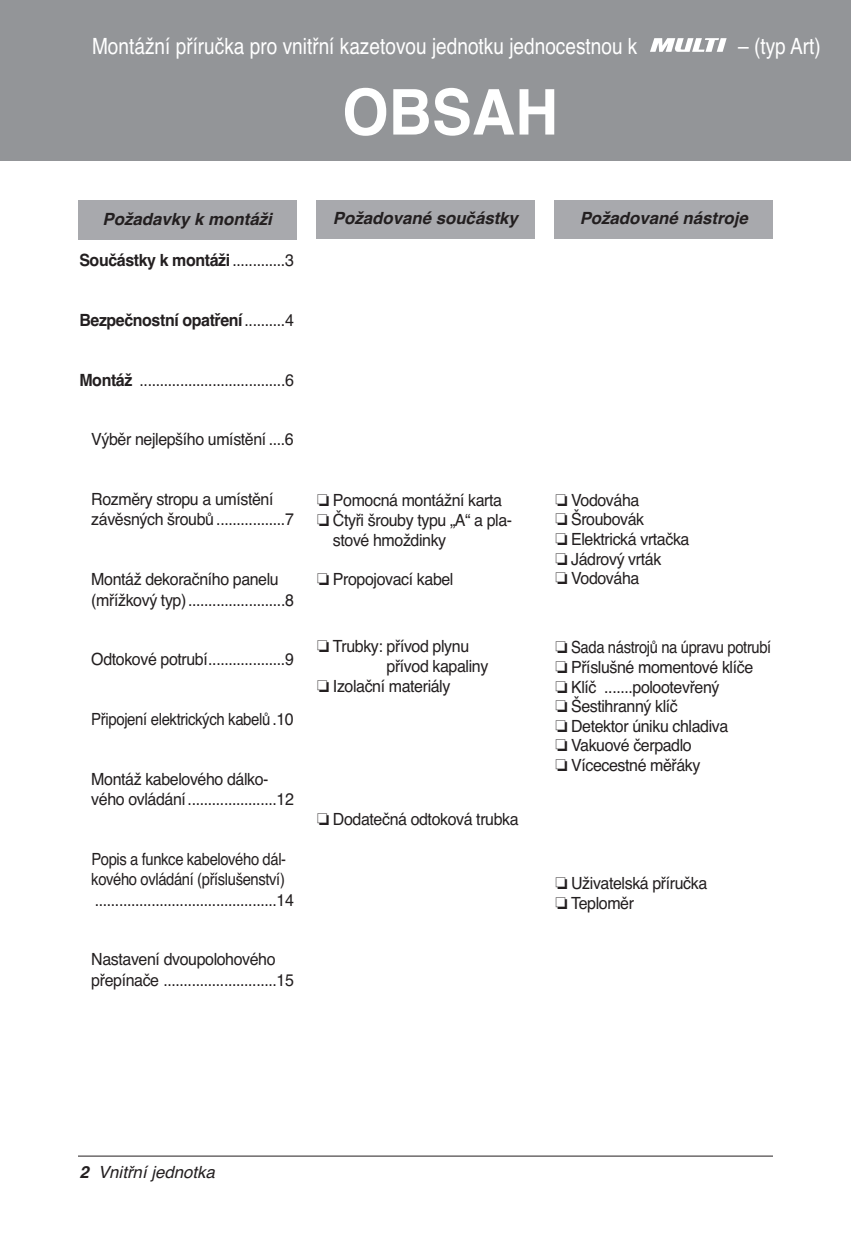
<style>
.page{position:relative;width:851px;height:1248px;background:#fff}
.page>*{position:absolute;margin:0;border:0;box-sizing:border-box;transform-origin:0 0}
.t1{font:700 63px "Helvetica";color:#fff;scale:.95 1}
.t2{font:22.4px "Helvetica";color:#fff;scale:.85 1}
.t3{font:16.8px/20.2px "Helvetica";letter-spacing:-.025em;color:#231f20;scale:.95 1}
.t4{font:16.8px/20.2px "Helvetica";letter-spacing:-.025em;color:#231f20;scale:.88 1}
.t5{font:700 16.8px "Helvetica";letter-spacing:-.025em;color:#231f20;scale:.95 1}
.t6{font:italic 700 16.8px "Helvetica";color:#231f20}
.t7{font:16.8px "Helvetica";letter-spacing:-.025em;color:#231f20;scale:.89 1}
.t8{font:italic 16.8px "Helvetica";color:#231f20}
.s1{font-weight:400}
.s2{font-weight:700}
</style>
<div class="page">
<hr style="left:78px;top:1155px;width:694px;height:1px;background:#231f20">
<div style="left:0;top:0;width:850px;height:161px;background:#939598"></div>
<div style="left:78px;top:200px;width:218px;height:40px;background:#a8a9ad"></div>
<div style="left:316px;top:200px;width:218px;height:39px;background:#a8a9ad"></div>
<div style="left:554px;top:200px;width:218px;height:39px;background:#a8a9ad"></div>
<svg style="left:650px;top:38px;width:76px;height:14px"></svg>
<p class="t2" style="left:92px;top:37px;width:643px">Montážní příručka pro vnitřní kazetovou jednotku jednocestnou k</p>
<p class="t2" style="left:738px;top:37px;width:99px">– (typ Art)</p>
<p class="t1" style="left:342px;top:89px;width:229px">OBSAH</p>
<p class="t6" style="left:103px;top:213px;width:170px">Požadavky k montáži</p>
<p class="t6" style="left:333px;top:212px;width:186px">Požadované součástky</p>
<p class="t6" style="left:579px;top:212px;width:170px">Požadované nástroje</p>
<p class="t5" style="left:79px;top:254px;width:227px">Součástky k montáži <span class="s1">.............3</span></p>
<p class="t5" style="left:79px;top:313px;width:227px">Bezpečnostní opatření<span class="s1">..........4</span></p>
<p class="t3" style="left:79px;top:371px;width:227px"><span class="s2">Montáž</span> ....................................6</p>
<p class="t3" style="left:91px;top:431px;width:215px">Výběr nejlepšího umístění ....6</p>
<p class="t3" style="left:91px;top:491px;width:215px">Rozměry stropu a umístění závěsných šroubů .................7</p>
<p class="t3" style="left:91px;top:571px;width:215px">Montáž dekoračního panelu (mřížkový typ)........................8</p>
<p class="t3" style="left:91px;top:651px;width:215px">Odtokové potrubí...................9</p>
<p class="t7" style="left:91px;top:713px;width:229px">Připojení elektrických kabelů .10</p>
<p class="t3" style="left:91px;top:770px;width:215px">Montáž kabelového dálko&shy;vého ovládání......................12</p>
<p class="t4" style="left:91px;top:850px;width:232px">Popis a funkce kabelového dál&shy;kového ovládání (příslušenství) .............................................14</p>
<p class="t3" style="left:91px;top:950px;width:215px">Nastavení dvoupolohového přepínače ............................15</p>
<p class="t3" style="left:317px;top:491px;width:196px">□ Pomocná montážní karta</p>
<p class="t3" style="left:333px;top:511px;width:190px;text-indent:-16px">□ Čtyři šrouby typu „A“ a pla&shy;stové hmoždinky</p>
<p class="t3" style="left:317px;top:571px;width:145px">□ Propojovací kabel</p>
<p class="t3" style="left:386px;top:637px;width:109px;text-indent:-69px">□ Trubky: přívod plynu přívod kapaliny</p>
<p class="t3" style="left:317px;top:678px;width:142px">□ Izolační materiály</p>
<p class="t3" style="left:317px;top:810px;width:214px">□ Dodatečná odtoková trubka</p>
<p class="t3" style="left:555px;top:491px;width:90px">□ Vodováha</p>
<p class="t3" style="left:555px;top:511px;width:95px">□ Šroubovák</p>
<p class="t3" style="left:555px;top:530px;width:143px">□ Elektrická vrtačka</p>
<p class="t3" style="left:555px;top:550px;width:113px">□ Jádrový vrták</p>
<p class="t3" style="left:555px;top:570px;width:90px">□ Vodováha</p>
<p class="t4" style="left:555px;top:639px;width:247px">□ Sada nástrojů na úpravu potrubí</p>
<p class="t3" style="left:555px;top:658px;width:210px">□ Příslušné momentové klíče</p>
<p class="t3" style="left:555px;top:678px;width:174px">□ Klíč .......polootevřený</p>
<p class="t3" style="left:555px;top:697px;width:130px">□ Šestihranný klíč</p>
<p class="t3" style="left:555px;top:717px;width:183px">□ Detektor úniku chladiva</p>
<p class="t3" style="left:555px;top:737px;width:145px">□ Vakuové čerpadlo</p>
<p class="t3" style="left:555px;top:756px;width:154px">□ Vícecestné měřáky</p>
<p class="t3" style="left:555px;top:874px;width:161px">□ Uživatelská příručka</p>
<p class="t3" style="left:555px;top:894px;width:84px">□ Teploměr</p>
<p class="t8" style="left:79px;top:1165px;width:137px"><span class="s2">2</span> Vnitřní jednotka</p>
</div>
